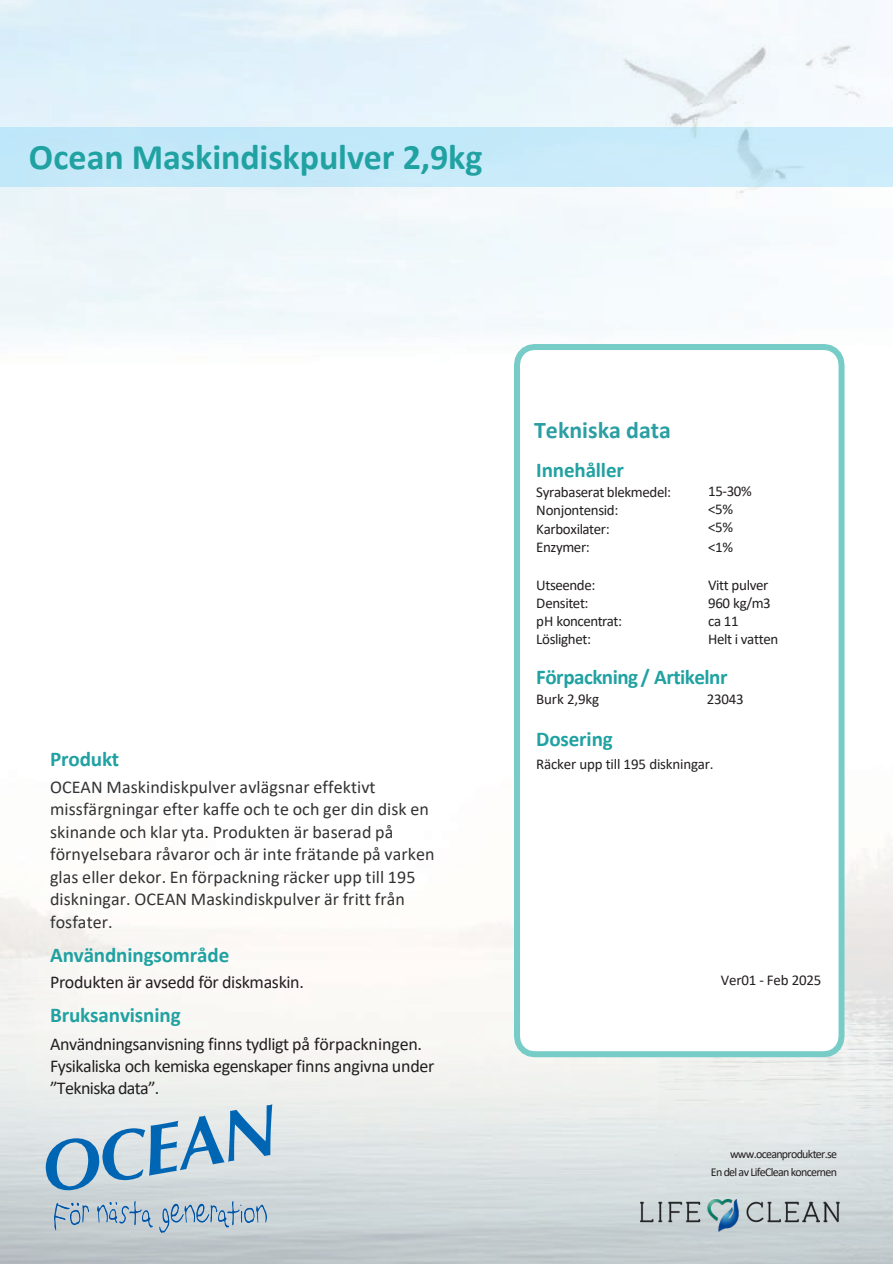
<style>
.page{position:relative;width:893px;height:1264px;background:#fff}
.page>*{position:absolute;margin:0;border:0;box-sizing:border-box;transform-origin:0 0}
.t1{font:700 36px "Calibri";letter-spacing:-.005em;color:#20a1a2}
.t2{font:700 24px "Calibri";color:#2c9fa4}
.t3{font:700 21px "Calibri";letter-spacing:-.005em;color:#20a1a2}
.t4{font:700 21px "Calibri";letter-spacing:-.025em;color:#20a1a2}
.t5{font:18px/22.5px "Calibri";letter-spacing:.005em;color:#333}
.t6{font:18px/22.4px "Calibri";letter-spacing:-.025em;color:#231f20}
.t7{font:15px/18px "Calibri";letter-spacing:-.025em;color:#231f20}
.t8{font:12px/18px "Calibri";letter-spacing:-.06em;color:#231f20;text-align:right}
</style>
<div class="page">
<img style="left:0;top:0;width:892px;height:1263px">
<img style="left:54px;top:1201px;width:212px;height:31px">
<svg style="left:46px;top:1103px;width:226px;height:86px;background:#acc7d9"></svg>
<div style="left:0;top:127px;width:892px;height:59px;background:#c5e9f9"></div>
<svg style="left:511px;top:340px;width:336px;height:719px"></svg>
<img style="left:640px;top:1199px;width:199px;height:31px">
<p class="t1" style="left:29px;top:132px;width:455px">Ocean Maskindiskpulver 2,9kg</p>
<p class="t3" style="left:50px;top:743px;width:71px">Produkt</p>
<p class="t5" style="left:50px;top:775px;width:386px">OCEAN Maskindiskpulver avlägsnar effektivt missfärgningar efter kaffe och te och ger din disk en skinande och klar yta. Produkten är baserad på förnyelsebara råvaror och är inte frätande på varken glas eller dekor. En förpackning räcker upp till 195 diskningar. OCEAN Maskindiskpulver är fritt från fosfater.</p>
<p class="t3" style="left:50px;top:939px;width:181px">Användningsområde</p>
<p class="t6" style="left:50px;top:970px;width:255px">Produkten är avsedd för diskmaskin.</p>
<p class="t3" style="left:50px;top:1000px;width:132px">Bruksanvisning</p>
<p class="t6" style="left:50px;top:1031px;width:386px">Användningsanvisning finns tydligt på förpackningen.<br>Fysikaliska och kemiska egenskaper finns angivna under ”Tekniska data”.</p>
<p class="t2" style="left:534px;top:412px;width:138px">Tekniska data</p>
<p class="t3" style="left:536px;top:455px;width:89px">Innehåller</p>
<p class="t7" style="left:536px;top:482px;width:136px;line-height:18.5px">Syrabaserat blekmedel:<br>Nonjontensid:<br>Karboxilater:<br>Enzymer:</p>
<p class="t7" style="left:536px;top:575px;width:87px">Utseende:<br>Densitet:<br>pH koncentrat:<br>Löslighet:</p>
<p class="t7" style="left:708px;top:482px;width:45px">15-30% &lt;5% &lt;5%</p>
<p class="t7" style="left:708px;top:537px;width:26px">&lt;1%</p>
<p class="t7" style="left:708px;top:575px;width:72px">Vitt pulver<br>960 kg/m3 ca 11<br>Helt i vatten</p>
<p class="t4" style="left:536px;top:662px;width:193px">Förpackning / Artikelnr</p>
<p class="t7" style="left:536px;top:689px;width:64px">Burk 2,9kg</p>
<p class="t7" style="left:706px;top:689px;width:39px">23043</p>
<p class="t3" style="left:536px;top:723px;width:78px">Dosering</p>
<p class="t7" style="left:536px;top:754px;width:179px">Räcker upp till 195 diskningar.</p>
<p class="t7" style="left:720px;top:970px;width:102px">Ver01 - Feb 2025</p>
<p class="t8" style="left:710px;top:1144px;width:128px">www.oceanprodukter.se<br>En del av LifeClean koncernen</p>
</div>
